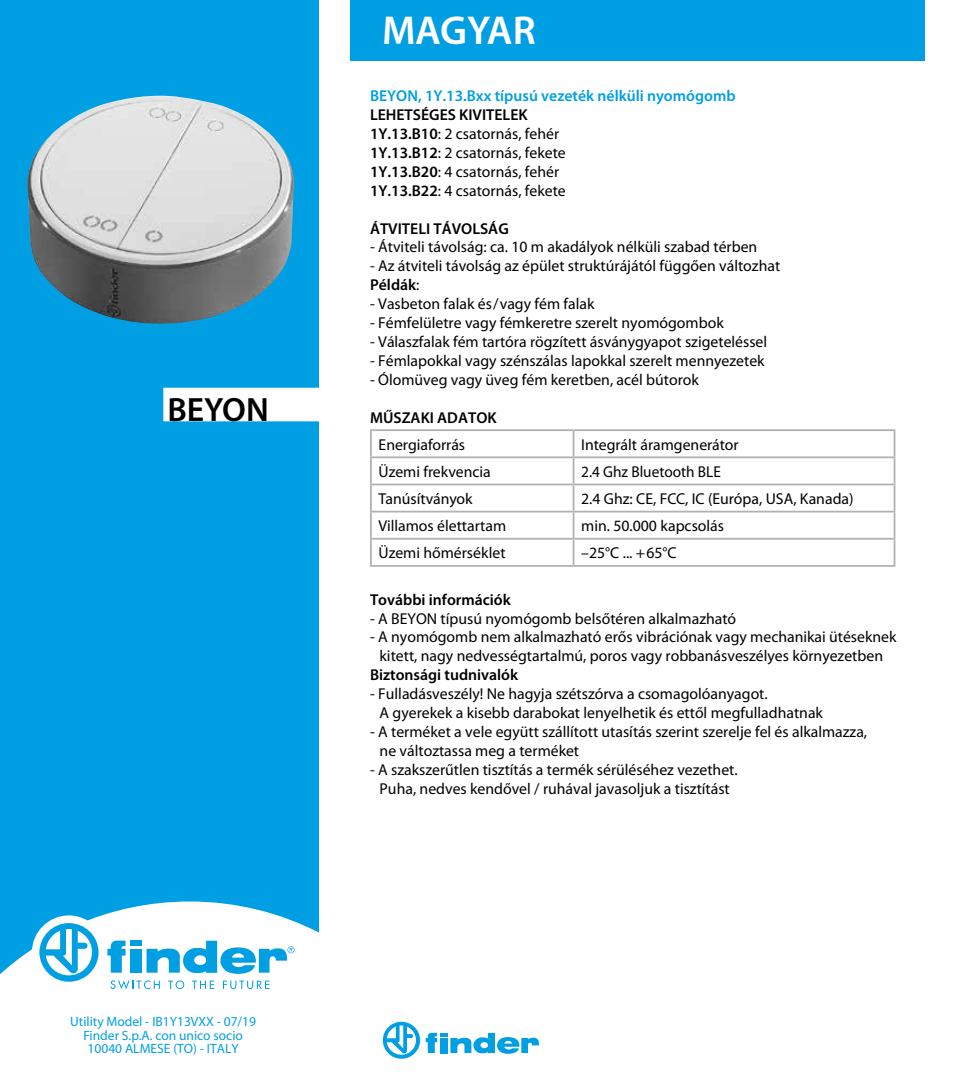
<style>
.page{position:relative;width:957px;height:1085px;background:#fff}
.page>*{position:absolute;margin:0;border:0;box-sizing:border-box;transform-origin:0 0}
.t1{font:600 40.5px "Myriad Pro";letter-spacing:-.005em;color:#fff}
.t2{font:600 33.75px "Myriad Pro";color:#000}
.t3{font:15.75px/18.9px "Myriad Pro";color:#000}
.t4{font:600 15.75px "Myriad Pro";color:#000}
.t5{font:600 15.75px "Myriad Pro";color:#009fe3}
.t6{font:13.5px/13.5px "Myriad Pro";color:#009fe3;text-align:center}
.s1{font-weight:600}
</style>
<div class="page">
<svg style="left:0;top:0;width:319px;height:989px;background:#11a5e4"></svg>
<div style="left:32px;top:915px;width:74px;height:74px;background:#fff;border-radius:50%"></div>
<svg style="left:39px;top:922px;width:60px;height:59px"></svg>
<svg style="left:146px;top:940px;width:148px;height:33px"></svg>
<svg style="left:107px;top:940px;width:19px;height:32px"></svg>
<div style="left:130px;top:948px;width:11px;height:24px;background:#009fe3"></div>
<div style="left:130px;top:940px;width:11px;height:5px;background:#009fe3"></div>
<svg style="left:110px;top:980px;width:50px;height:9px"></svg>
<svg style="left:168px;top:980px;width:16px;height:8px"></svg>
<svg style="left:192px;top:980px;width:22px;height:8px"></svg>
<svg style="left:223px;top:980px;width:46px;height:8px"></svg>
<svg style="left:383px;top:1021px;width:37px;height:37px"></svg>
<svg style="left:426px;top:1032px;width:113px;height:21px"></svg>
<img style="left:26px;top:96px;width:269px;height:227px">
<div style="left:351px;top:0;width:574px;height:61px;background:#009fe3"></div>
<hr style="left:370px;top:429px;width:203px;height:2px;background:#b3b2b2">
<hr style="left:370px;top:431px;width:2px;height:25px;background:#b3b2b2">
<hr style="left:573px;top:429px;width:322px;height:2px;background:#b3b2b2">
<hr style="left:572px;top:431px;width:2px;height:25px;background:#b3b2b2">
<hr style="left:893px;top:431px;width:2px;height:25px;background:#b3b2b2">
<hr style="left:370px;top:456px;width:203px;height:2px;background:#b3b2b2">
<hr style="left:370px;top:458px;width:2px;height:25px;background:#b3b2b2">
<hr style="left:573px;top:456px;width:322px;height:2px;background:#b3b2b2">
<hr style="left:572px;top:458px;width:2px;height:25px;background:#b3b2b2">
<hr style="left:893px;top:458px;width:2px;height:25px;background:#b3b2b2">
<hr style="left:370px;top:483px;width:203px;height:2px;background:#b3b2b2">
<hr style="left:370px;top:485px;width:2px;height:25px;background:#b3b2b2">
<hr style="left:573px;top:483px;width:322px;height:2px;background:#b3b2b2">
<hr style="left:572px;top:485px;width:2px;height:25px;background:#b3b2b2">
<hr style="left:893px;top:485px;width:2px;height:25px;background:#b3b2b2">
<hr style="left:370px;top:510px;width:203px;height:2px;background:#b3b2b2">
<hr style="left:370px;top:512px;width:2px;height:25px;background:#b3b2b2">
<hr style="left:573px;top:510px;width:322px;height:2px;background:#b3b2b2">
<hr style="left:572px;top:512px;width:2px;height:25px;background:#b3b2b2">
<hr style="left:893px;top:512px;width:2px;height:25px;background:#b3b2b2">
<hr style="left:370px;top:537px;width:203px;height:2px;background:#b3b2b2">
<hr style="left:370px;top:539px;width:2px;height:26px;background:#b3b2b2">
<hr style="left:573px;top:537px;width:322px;height:2px;background:#b3b2b2">
<hr style="left:572px;top:539px;width:2px;height:26px;background:#b3b2b2">
<hr style="left:893px;top:539px;width:2px;height:26px;background:#b3b2b2">
<hr style="left:370px;top:565px;width:203px;height:1px;background:#b3b2b2">
<hr style="left:573px;top:565px;width:322px;height:1px;background:#b3b2b2">
<h2 class="t2" style="left:167px;top:388px;width:103px">BEYON</h2>
<p class="t6" style="left:70px;top:1014px;width:187px">Utility Model - IB1Y13VXX - 07/19<br>Finder S.p.A. con unico socio<br>10040 ALMESE (TO) - ITALY</p>
<h1 class="t1" style="left:382px;top:4px;width:155px">MAGYAR</h1>
<p class="t5" style="left:370px;top:86px;width:367px">BEYON, 1Y.13.Bxx típusú vezeték nélküli nyomógomb</p>
<p class="t3" style="left:370px;top:105px;width:197px"><span class="s1">LEHETSÉGES KIVITELEK<br>1Y.13.B10</span>: 2 csatornás, fehér<br><span class="s1">1Y.13.B12</span>: 2 csatornás, fekete<br><span class="s1">1Y.13.B20</span>: 4 csatornás, fehér<br><span class="s1">1Y.13.B22</span>: 4 csatornás, fekete</p>
<p class="t4" style="left:370px;top:218px;width:140px">ÁTVITELI TÁVOLSÁG</p>
<p class="t3" style="left:370px;top:237px;width:389px">- Átviteli távolság: ca. 10 m akadályok nélküli szabad térben</p>
<p class="t3" style="left:370px;top:256px;width:412px">- Az átviteli távolság az épület struktúrájától függően változhat<br><span class="s1">Példák</span>:</p>
<p class="t3" style="left:370px;top:294px;width:226px">- Vasbeton falak és/vagy fém falak</p>
<p class="t3" style="left:370px;top:313px;width:355px">- Fémfelületre vagy fémkeretre szerelt nyomógombok</p>
<p class="t3" style="left:370px;top:332px;width:399px">- Válaszfalak fém tartóra rögzített ásványgyapot szigeteléssel</p>
<p class="t3" style="left:370px;top:351px;width:396px">- Fémlapokkal vagy szénszálas lapokkal szerelt mennyezetek</p>
<p class="t3" style="left:370px;top:370px;width:330px">- Ólomüveg vagy üveg fém keretben, acél bútorok</p>
<p class="t4" style="left:370px;top:407px;width:128px">MŰSZAKI ADATOK</p>
<p class="t3" style="left:378px;top:434px;width:88px">Energiaforrás</p>
<p class="t3" style="left:581px;top:434px;width:159px">Integrált áramgenerátor</p>
<p class="t3" style="left:378px;top:462px;width:114px">Üzemi frekvencia</p>
<p class="t3" style="left:581px;top:462px;width:141px">2.4 Ghz Bluetooth BLE</p>
<p class="t3" style="left:378px;top:489px;width:96px">Tanúsítványok</p>
<p class="t3" style="left:581px;top:489px;width:274px">2.4 Ghz: CE, FCC, IC (Európa, USA, Kanada)</p>
<p class="t3" style="left:378px;top:516px;width:129px">Villamos élettartam</p>
<p class="t3" style="left:581px;top:516px;width:144px">min. 50.000 kapcsolás</p>
<p class="t3" style="left:378px;top:543px;width:128px">Üzemi hőmérséklet</p>
<p class="t3" style="left:581px;top:543px;width:97px">–25°C ... +65°C</p>
<p class="t4" style="left:370px;top:589px;width:142px">További információk</p>
<p class="t3" style="left:370px;top:608px;width:368px">- A BEYON típusú nyomógomb belsőtéren alkalmazható</p>
<p class="t3" style="left:370px;top:627px;width:528px;text-align:center">- A nyomógomb nem alkalmazható erős vibrációnak vagy mechanikai ütéseknek kitett, nagy nedvességtartalmú, poros vagy robbanásveszélyes környezetben</p>
<p class="t4" style="left:370px;top:664px;width:150px">Biztonsági tudnivalók</p>
<p class="t3" style="left:379px;top:684px;width:445px;text-indent:-10px">- Fulladásveszély! Ne hagyja szétszórva a csomagolóanyagot.<br>A gyerekek a kisebb darabokat lenyelhetik és ettől megfulladhatnak</p>
<p class="t3" style="left:379px;top:722px;width:489px;text-indent:-10px">- A terméket a vele együtt szállított utasítás szerint szerelje fel és alkalmazza, ne változtassa meg a terméket</p>
<p class="t3" style="left:370px;top:759px;width:369px;text-align:center">- A szakszerűtlen tisztítás a termék sérüléséhez vezethet.<br>Puha, nedves kendővel / ruhával javasoljuk a tisztítást</p>
</div>
